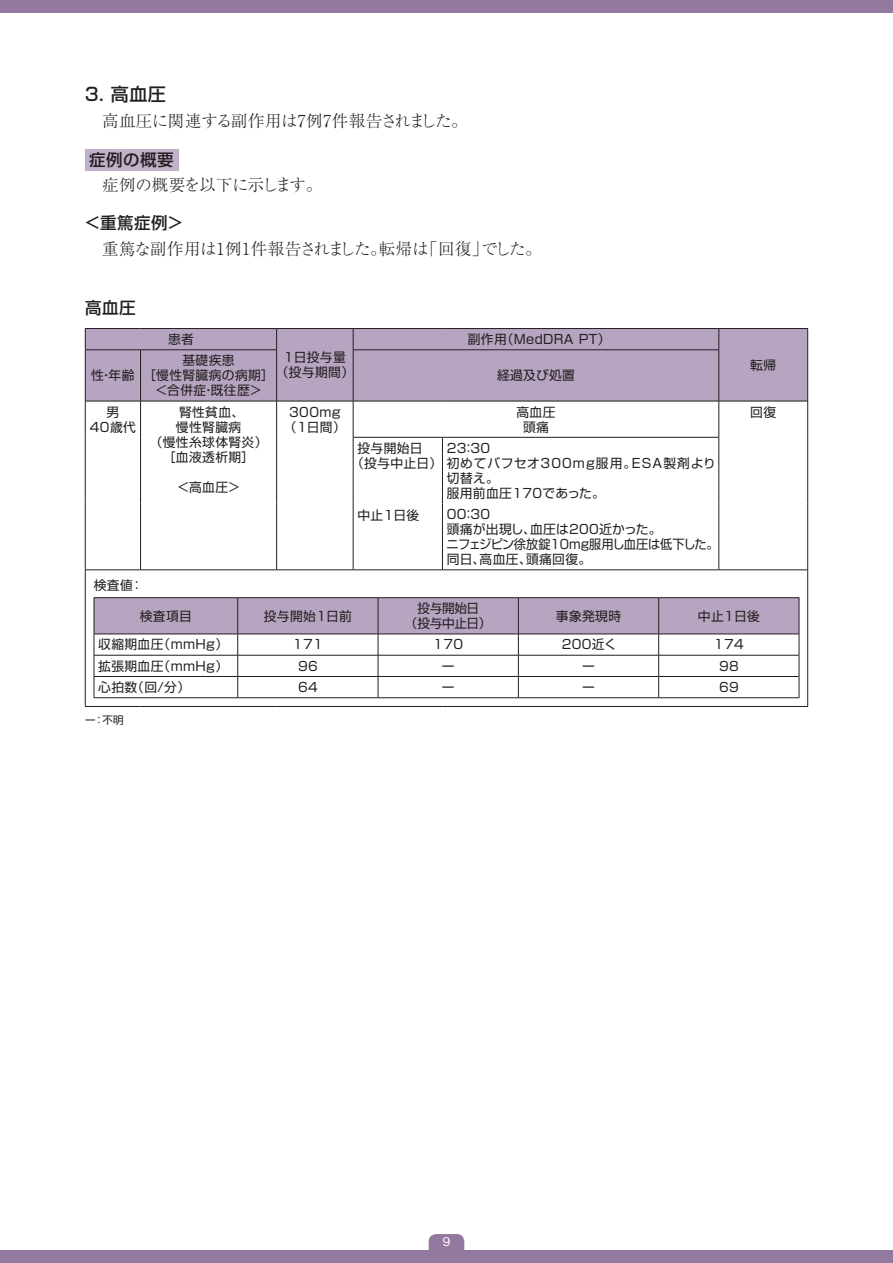
<style>
.page{position:relative;width:893px;height:1263px;background:#fff}
.page>*{position:absolute;margin:0;border:0;box-sizing:border-box;transform-origin:0 0}
.t1{font:500 18px "Shin Go Pr 6";color:#231f20}
.t2{font:300 16.5px "Ryumin Pr 6";letter-spacing:-.015em;color:#231f20}
.t3{font:300 16.5px "Ryumin Pr 6";letter-spacing:-.035em;color:#231f20}
.t4{font:500 16.5px "Shin Go Pr 6";letter-spacing:.03em;color:#231f20}
.t5{font:12.75px/15px "Shin Go Pr 6";letter-spacing:.03em;color:#231f20;text-align:center}
.t6{font:12.75px/15px "Shin Go Pr 6";color:#231f20}
.t7{font:12.75px/14.7px "Shin Go Pr 6";letter-spacing:.06em;color:#231f20}
.t8{font:12.75px/15px "Shin Go Pr 6";letter-spacing:-.02em;color:#231f20;text-align:center}
.t9{font:500 12px "Gothic BBB Pr 6";color:#fff}
.t10{font:10.5px "Shin Go Pr 6";color:#231f20}
</style>
<div class="page">
<div style="left:0;top:0;width:893px;height:13px;background:#9378a0"></div>
<div style="left:0;top:1250px;width:893px;height:13px;background:#9378a0"></div>
<div style="left:85px;top:149px;width:94px;height:21px;background:#c1b2ca"></div>
<div style="left:86px;top:329px;width:721px;height:72px;background:#b6a4c0"></div>
<hr style="left:85px;top:328px;width:56px;height:1px;background:#231f20">
<svg style="left:85px;top:329px;width:1px;height:21px"></svg>
<hr style="left:141px;top:328px;width:136px;height:1px;background:#231f20">
<hr style="left:277px;top:328px;width:76px;height:1px;background:#231f20">
<svg style="left:276px;top:329px;width:1px;height:21px"></svg>
<hr style="left:353px;top:328px;width:89px;height:1px;background:#231f20">
<svg style="left:353px;top:329px;width:1px;height:21px"></svg>
<hr style="left:442px;top:328px;width:277px;height:1px;background:#231f20">
<hr style="left:719px;top:328px;width:89px;height:1px;background:#231f20">
<svg style="left:719px;top:329px;width:1px;height:21px"></svg>
<svg style="left:807px;top:329px;width:1px;height:21px"></svg>
<hr style="left:85px;top:350px;width:56px;height:1px;background:#231f20">
<hr style="left:85px;top:350px;width:1px;height:51px;background:#231f20">
<hr style="left:141px;top:350px;width:136px;height:1px;background:#231f20">
<hr style="left:140px;top:350px;width:1px;height:51px;background:#231f20">
<hr style="left:276px;top:350px;width:1px;height:51px;background:#231f20">
<hr style="left:353px;top:350px;width:89px;height:1px;background:#231f20">
<hr style="left:353px;top:350px;width:1px;height:51px;background:#231f20">
<hr style="left:442px;top:350px;width:277px;height:1px;background:#231f20">
<hr style="left:719px;top:350px;width:1px;height:51px;background:#231f20">
<hr style="left:807px;top:350px;width:1px;height:51px;background:#231f20">
<hr style="left:85px;top:401px;width:56px;height:1px;background:#231f20">
<hr style="left:85px;top:401px;width:1px;height:36px;background:#231f20">
<hr style="left:141px;top:401px;width:136px;height:1px;background:#231f20">
<hr style="left:140px;top:401px;width:1px;height:36px;background:#231f20">
<hr style="left:277px;top:401px;width:76px;height:1px;background:#231f20">
<hr style="left:276px;top:401px;width:1px;height:36px;background:#231f20">
<hr style="left:353px;top:401px;width:89px;height:1px;background:#231f20">
<hr style="left:353px;top:401px;width:1px;height:36px;background:#231f20">
<hr style="left:442px;top:401px;width:277px;height:1px;background:#231f20">
<hr style="left:719px;top:401px;width:89px;height:1px;background:#231f20">
<hr style="left:719px;top:401px;width:1px;height:36px;background:#231f20">
<hr style="left:807px;top:401px;width:1px;height:36px;background:#231f20">
<hr style="left:85px;top:437px;width:1px;height:67px;background:#231f20">
<hr style="left:140px;top:437px;width:1px;height:67px;background:#231f20">
<hr style="left:276px;top:437px;width:1px;height:67px;background:#231f20">
<hr style="left:353px;top:437px;width:1px;height:67px;background:#231f20">
<hr style="left:442px;top:437px;width:1px;height:67px;background:#231f20">
<hr style="left:719px;top:437px;width:1px;height:67px;background:#231f20">
<hr style="left:807px;top:437px;width:1px;height:67px;background:#231f20">
<hr style="left:85px;top:504px;width:1px;height:66px;background:#231f20">
<hr style="left:140px;top:504px;width:1px;height:66px;background:#231f20">
<hr style="left:276px;top:504px;width:1px;height:66px;background:#231f20">
<hr style="left:353px;top:504px;width:1px;height:66px;background:#231f20">
<hr style="left:442px;top:504px;width:1px;height:66px;background:#231f20">
<hr style="left:719px;top:504px;width:1px;height:66px;background:#231f20">
<hr style="left:807px;top:504px;width:1px;height:66px;background:#231f20">
<hr style="left:85px;top:570px;width:56px;height:1px;background:#231f20">
<hr style="left:85px;top:570px;width:1px;height:136px;background:#231f20">
<hr style="left:141px;top:570px;width:136px;height:1px;background:#231f20">
<hr style="left:277px;top:570px;width:76px;height:1px;background:#231f20">
<hr style="left:353px;top:570px;width:89px;height:1px;background:#231f20">
<hr style="left:442px;top:570px;width:277px;height:1px;background:#231f20">
<hr style="left:719px;top:570px;width:89px;height:1px;background:#231f20">
<hr style="left:807px;top:570px;width:1px;height:136px;background:#231f20">
<hr style="left:85px;top:706px;width:56px;height:1px;background:#231f20">
<hr style="left:141px;top:706px;width:136px;height:1px;background:#231f20">
<hr style="left:277px;top:706px;width:76px;height:1px;background:#231f20">
<hr style="left:353px;top:706px;width:89px;height:1px;background:#231f20">
<hr style="left:442px;top:706px;width:277px;height:1px;background:#231f20">
<hr style="left:719px;top:706px;width:89px;height:1px;background:#231f20">
<hr style="left:353px;top:437px;width:89px;height:1px;background:#231f20">
<hr style="left:442px;top:437px;width:277px;height:1px;background:#231f20">
<svg style="left:94px;top:598px;width:706px;height:99px"></svg>
<hr style="left:94px;top:697px;width:144px;height:1px;background:#231f20">
<hr style="left:238px;top:697px;width:140px;height:1px;background:#231f20">
<hr style="left:378px;top:697px;width:140px;height:1px;background:#231f20">
<hr style="left:518px;top:697px;width:141px;height:1px;background:#231f20">
<hr style="left:659px;top:697px;width:140px;height:1px;background:#231f20">
<hr style="left:94px;top:597px;width:144px;height:1px;background:#231f20">
<hr style="left:94px;top:598px;width:1px;height:36px;background:#231f20">
<hr style="left:94px;top:634px;width:144px;height:1px;background:#231f20">
<hr style="left:94px;top:655px;width:144px;height:1px;background:#231f20">
<hr style="left:94px;top:676px;width:144px;height:1px;background:#231f20">
<hr style="left:238px;top:597px;width:140px;height:1px;background:#231f20">
<hr style="left:237px;top:598px;width:1px;height:36px;background:#231f20">
<hr style="left:238px;top:634px;width:140px;height:1px;background:#231f20">
<hr style="left:238px;top:655px;width:140px;height:1px;background:#231f20">
<hr style="left:238px;top:676px;width:140px;height:1px;background:#231f20">
<hr style="left:378px;top:597px;width:140px;height:1px;background:#231f20">
<hr style="left:378px;top:598px;width:1px;height:36px;background:#231f20">
<hr style="left:518px;top:597px;width:141px;height:1px;background:#231f20">
<hr style="left:378px;top:634px;width:140px;height:1px;background:#231f20">
<hr style="left:518px;top:634px;width:141px;height:1px;background:#231f20">
<hr style="left:378px;top:655px;width:140px;height:1px;background:#231f20">
<hr style="left:518px;top:655px;width:141px;height:1px;background:#231f20">
<hr style="left:378px;top:676px;width:140px;height:1px;background:#231f20">
<hr style="left:518px;top:676px;width:141px;height:1px;background:#231f20">
<hr style="left:518px;top:598px;width:1px;height:36px;background:#231f20">
<hr style="left:659px;top:597px;width:140px;height:1px;background:#231f20">
<hr style="left:658px;top:598px;width:1px;height:36px;background:#231f20">
<hr style="left:659px;top:634px;width:140px;height:1px;background:#231f20">
<hr style="left:659px;top:655px;width:140px;height:1px;background:#231f20">
<hr style="left:659px;top:676px;width:140px;height:1px;background:#231f20">
<svg style="left:429px;top:1234px;width:35px;height:16px"></svg>
<h1 class="t1" style="left:83px;top:79px;width:85px">３．高血圧</h1>
<p class="t2" style="left:85px;top:107px;width:384px">　高血圧に関連する副作用は7例7件報告されました。</p>
<p class="t4" style="left:89px;top:146px;width:86px">症例の概要</p>
<p class="t3" style="left:85px;top:172px;width:239px">　症例の概要を以下に示します。</p>
<p class="t4" style="left:85px;top:209px;width:100px">＜重篤症例＞</p>
<p class="t2" style="left:85px;top:235px;width:458px">　重篤な副作用は1例1件報告されました。転帰は「回復」でした。</p>
<p class="t4" style="left:85px;top:294px;width:52px">高血圧</p>
<p class="t5" style="left:91px;top:367px;width:45px">性・年齢</p>
<p class="t5" style="left:168px;top:331px;width:27px">患者</p>
<p class="t5" style="left:143px;top:352px;width:132px">基礎疾患<br>［慢性腎臓病の病期］＜合併症・既往歴＞</p>
<p class="t5" style="left:90px;top:403px;width:48px">男<br>40歳代</p>
<p class="t5" style="left:150px;top:403px;width:119px">腎性貧血、<br>慢性腎臓病<br>（慢性糸球体腎炎）［血液透析期］</p>
<p class="t5" style="left:177px;top:478px;width:65px">＜高血圧＞</p>
<p class="t5" style="left:94px;top:576px;width:51px">検査値：</p>
<p class="t5" style="left:276px;top:349px;width:80px">1日投与量<br>（投与期間）</p>
<p class="t5" style="left:468px;top:331px;width:144px">副作用（MedDRA PT）</p>
<p class="t5" style="left:497px;top:367px;width:79px">経過及び処置</p>
<p class="t5" style="left:750px;top:356px;width:27px">転帰</p>
<p class="t5" style="left:284px;top:403px;width:63px">300mg（1日間）</p>
<p class="t5" style="left:516px;top:403px;width:41px">高血圧頭痛</p>
<p class="t5" style="left:750px;top:403px;width:27px">回復</p>
<p class="t7" style="left:351px;top:440px;width:366px;text-indent:6px">投与開始日<br>（投与中止日）初めてバフセオ300mg服用。ESA製剤より</p>
<p class="t5" style="left:447px;top:439px;width:45px">23：30</p>
<p class="t5" style="left:447px;top:469px;width:160px;text-align:left">切替え。<br>服用前血圧170であった。</p>
<p class="t5" style="left:357px;top:507px;width:63px">中止1日後</p>
<p class="t6" style="left:447px;top:506px;width:274px">00：30<br>頭痛が出現し、血圧は200近かった。<br>ニフェジピン徐放錠10mg服用し血圧は低下した。同日、高血圧、頭痛回復。</p>
<p class="t5" style="left:140px;top:607px;width:54px">検査項目</p>
<p class="t5" style="left:264px;top:607px;width:90px">投与開始1日前</p>
<p class="t8" style="left:405px;top:600px;width:88px">投与開始日<br>（投与中止日）</p>
<p class="t5" style="left:556px;top:607px;width:67px">事象発現時</p>
<p class="t5" style="left:698px;top:607px;width:63px">中止1日後</p>
<p class="t5" style="left:98px;top:636px;width:131px">収縮期血圧（mmHg）</p>
<p class="t5" style="left:293px;top:636px;width:31px">171</p>
<p class="t5" style="left:433px;top:636px;width:31px">170</p>
<p class="t5" style="left:562px;top:636px;width:57px">200近く</p>
<p class="t5" style="left:714px;top:636px;width:31px">174</p>
<p class="t5" style="left:98px;top:657px;width:131px">拡張期血圧（mmHg）</p>
<p class="t5" style="left:298px;top:657px;width:21px">96</p>
<p class="t5" style="left:442px;top:657px;width:14px">ー</p>
<p class="t5" style="left:582px;top:657px;width:14px">ー</p>
<p class="t5" style="left:719px;top:657px;width:21px">98</p>
<p class="t5" style="left:98px;top:679px;width:93px">心拍数（回/分）</p>
<p class="t5" style="left:298px;top:679px;width:21px">64</p>
<p class="t5" style="left:442px;top:679px;width:14px">ー</p>
<p class="t5" style="left:582px;top:679px;width:14px">ー</p>
<p class="t5" style="left:719px;top:679px;width:21px">69</p>
<p class="t10" style="left:85px;top:711px;width:40px">ー：不明</p>
<p class="t9" style="left:443px;top:1232px;width:9px">9</p>
</div>
